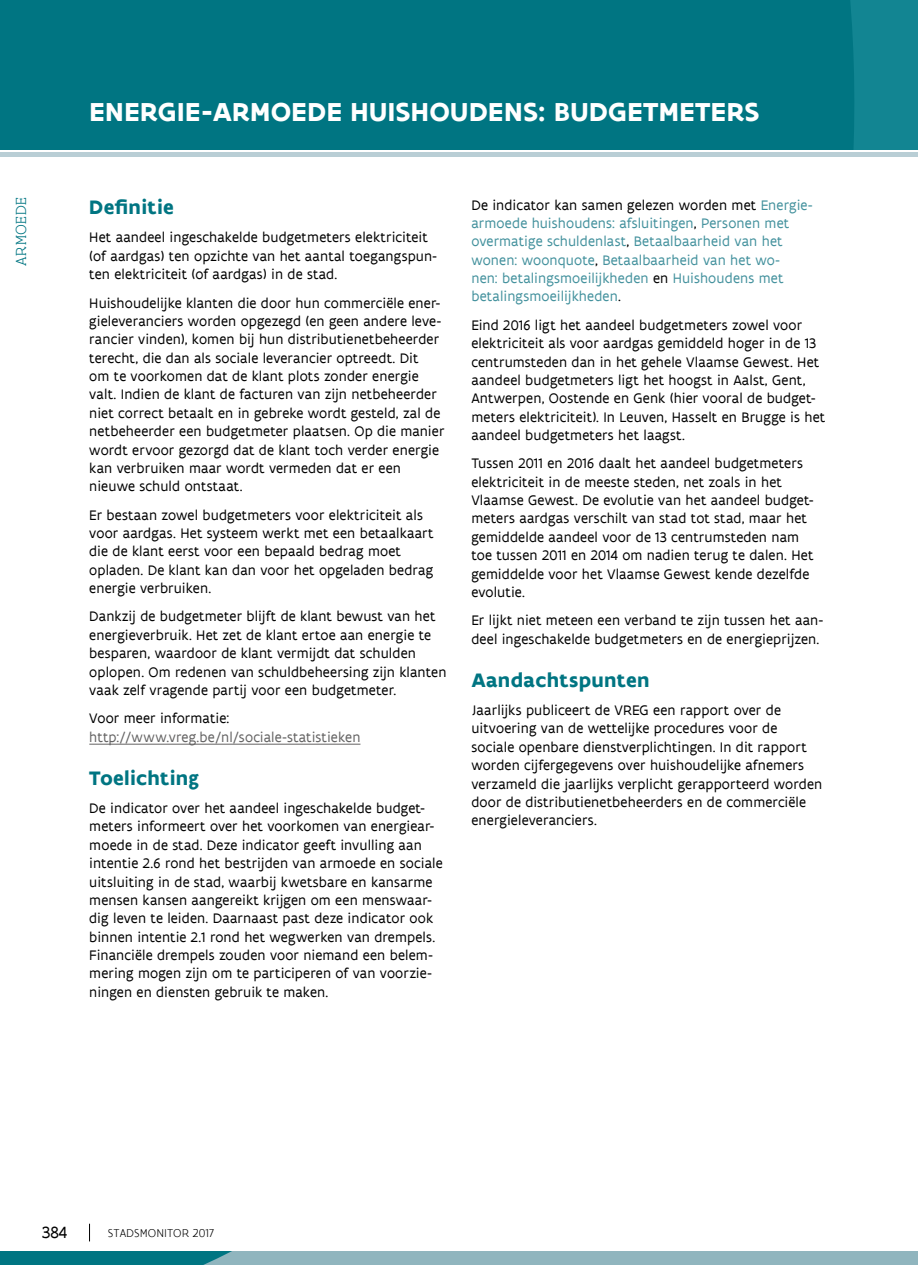
<style>
.page{position:relative;width:918px;height:1265px;background:#fff}
.page>*{position:absolute;margin:0;border:0;box-sizing:border-box;transform-origin:0 0}
.titel_indicator{font:700 28px "Flanders Art Sans";letter-spacing:.015em;color:#fff}
.titeltje{font:700 21px "Flanders Art Sans";letter-spacing:.015em;color:#007582}
.t1{font:17.5px "Flanders Art Serif";color:#000}
.t2{font:300 15.75px "Flanders Art Serif";letter-spacing:.04em;color:#007582}
.body_tekst{font:14.88px/18.4px "Flanders Art Sans";letter-spacing:.01em;color:#000}
.body_tekst-2{font:14.88px/18.4px "Flanders Art Sans";letter-spacing:.01em;color:#43919d}
.body_tekst-3{font:14.88px/18.4px "Flanders Art Sans";letter-spacing:.005em;color:#646363}
.t3{font:300 12.25px "Flanders Art Sans";color:#000}
.s1{color:#000}
</style>
<div class="page">
<div style="left:0;top:0;width:918px;height:149px;background:#007582"></div>
<div style="left:0;top:152px;width:918px;height:5px;background:#b9ced5"></div>
<svg style="left:89px;top:1224px;width:1px;height:17px"></svg>
<svg style="left:0;top:1251px;width:918px;height:14px;background:#6da5af"></svg>
<hr style="left:89px;top:744px;width:271px;height:1px;background:#646363">
<p class="t2" style="left:12px;top:266px;width:70px;rotate:-90deg">ARMOEDE</p>
<p class="titel_indicator" style="left:89px;top:94px;width:672px">ENERGIE-ARMOEDE HUISHOUDENS: BUDGETMETERS</p>
<p class="titeltje" style="left:89px;top:194px;width:86px">Definitie</p>
<p class="body_tekst" style="left:89px;top:229px;width:349px">Het aandeel ingeschakelde budgetmeters elektriciteit (of aardgas) ten opzichte van het aantal toegangspun&shy;ten elektriciteit (of aardgas) in de stad.</p>
<p class="body_tekst" style="left:89px;top:294px;width:357px">Huishoudelijke klanten die door hun commerciële ener&shy;gieleveranciers worden opgezegd (en geen andere leve&shy;rancier vinden), komen bij hun distributienetbeheerder terecht, die dan als sociale leverancier optreedt. Dit<br>om te voorkomen dat de klant plots zonder energie valt. Indien de klant de facturen van zijn netbeheerder niet correct betaalt en in gebreke wordt gesteld, zal de netbeheerder een budgetmeter plaatsen. Op die manier wordt ervoor gezorgd dat de klant toch verder energie kan verbruiken maar wordt vermeden dat er een nieuwe schuld ontstaat.</p>
<p class="body_tekst" style="left:89px;top:506px;width:346px">Er bestaan zowel budgetmeters voor elektriciteit als voor aardgas. Het systeem werkt met een betaalkaart die de klant eerst voor een bepaald bedrag moet opladen. De klant kan dan voor het opgeladen bedrag energie verbruiken.</p>
<p class="body_tekst" style="left:89px;top:608px;width:359px">Dankzij de budgetmeter blijft de klant bewust van het energieverbruik. Het zet de klant ertoe aan energie te besparen, waardoor de klant vermijdt dat schulden oplopen. Om redenen van schuldbeheersing zijn klanten vaak zelf vragende partij voor een budgetmeter.</p>
<p class="body_tekst-3" style="left:89px;top:709px;width:273px"><span class="s1">Voor meer informatie: </span>http://www.vreg.be/nl/sociale-statistieken</p>
<p class="titeltje" style="left:89px;top:765px;width:111px">Toelichting</p>
<p class="body_tekst" style="left:89px;top:799px;width:355px">De indicator over het aandeel ingeschakelde budget&shy;meters informeert over het voorkomen van energiear&shy;moede in de stad. Deze indicator geeft invulling aan intentie 2.6 rond het bestrijden van armoede en sociale uitsluiting in de stad, waarbij kwetsbare en kansarme mensen kansen aangereikt krijgen om een menswaar&shy;dig leven te leiden. Daarnaast past deze indicator ook binnen intentie 2.1 rond het wegwerken van drempels.<br>Financiële drempels zouden voor niemand een belem&shy;mering mogen zijn om te participeren of van voorzie&shy;ningen en diensten gebruik te maken.</p>
<p class="body_tekst-2" style="left:471px;top:196px;width:343px"><span class="s1">De indicator kan samen gelezen worden met</span> Energie&shy;armoede huishoudens: afsluitingen<span class="s1">,</span> Personen met overmatige schuldenlast<span class="s1">,</span> Betaalbaarheid van het wonen: woonquote<span class="s1">,</span> Betaalbaarheid van het wo-<br>nen: betalingsmoeilijkheden <span class="s1">en</span> Huishoudens met betalingsmoeilijkheden<span class="s1">.</span></p>
<p class="body_tekst" style="left:471px;top:316px;width:355px">Eind 2016 ligt het aandeel budgetmeters zowel voor elektriciteit als voor aardgas gemiddeld hoger in de 13 centrumsteden dan in het gehele Vlaamse Gewest. Het aandeel budgetmeters ligt het hoogst in Aalst, Gent, Antwerpen, Oostende en Genk (hier vooral de budget&shy;meters elektriciteit). In Leuven, Hasselt en Brugge is het aandeel budgetmeters het laagst.</p>
<p class="body_tekst" style="left:471px;top:455px;width:343px">Tussen 2011 en 2016 daalt het aandeel budgetmeters elektriciteit in de meeste steden, net zoals in het Vlaamse Gewest. De evolutie van het aandeel budget&shy;meters aardgas verschilt van stad tot stad, maar het gemiddelde aandeel voor de 13 centrumsteden nam toe tussen 2011 en 2014 om nadien terug te dalen. Het gemiddelde voor het Vlaamse Gewest kende dezelfde evolutie.</p>
<p class="body_tekst" style="left:471px;top:611px;width:353px">Er lijkt niet meteen een verband te zijn tussen het aan&shy;deel ingeschakelde budgetmeters en de energieprijzen.</p>
<p class="titeltje" style="left:471px;top:667px;width:180px">Aandachtspunten</p>
<p class="body_tekst" style="left:471px;top:701px;width:352px">Jaarlijks publiceert de VREG een rapport over de uitvoering van de wettelijke procedures voor de sociale openbare dienstverplichtingen. In dit rapport worden cijfergegevens over huishoudelijke afnemers verzameld die jaarlijks verplicht gerapporteerd worden door de distributienetbeheerders en de commerciële energieleveranciers.</p>
<p class="t1" style="left:42px;top:1222px;width:27px">384</p>
<p class="t3" style="left:108px;top:1226px;width:108px">STADSMONITOR 2017</p>
</div>
